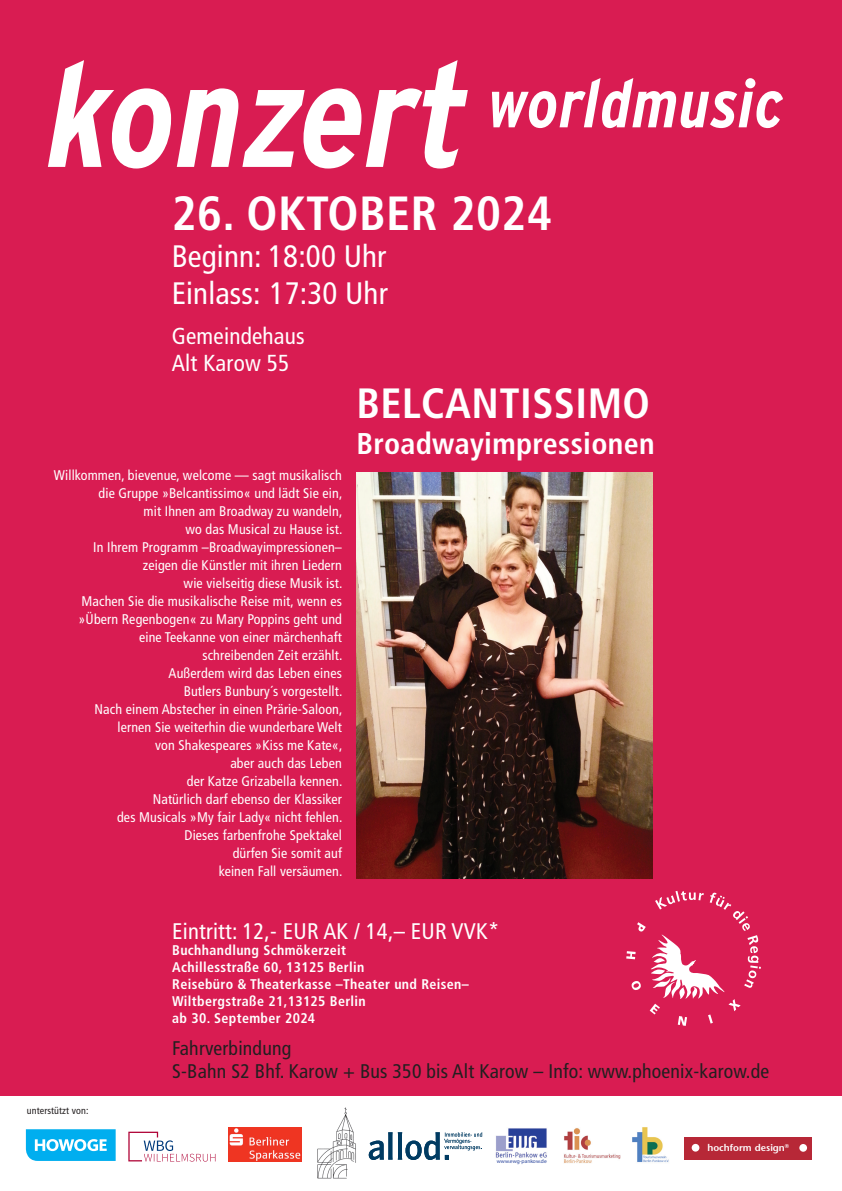
<style>
.page{position:relative;width:842px;height:1191px;background:#fff}
.page>*{position:absolute;margin:0;border:0;box-sizing:border-box;transform-origin:0 0}
.t1{font:italic 700 condensed 67.7px "Interstate";letter-spacing:.01em;color:#fff}
.t2{font:700 condensed 47.9px "Frutiger";letter-spacing:.01em;color:#fff}
.t3{font:700 condensed 42.3px "Frutiger";letter-spacing:.01em;color:#fff}
.t4{font:condensed 31px/37.2px "Frutiger";letter-spacing:.005em;color:#fff}
.t5{font:700 condensed 30px "Frutiger";letter-spacing:.01em;color:#fff}
.t6{font:condensed 23.1px/27.8px "Frutiger";letter-spacing:.01em;color:#fff}
.t7{font:condensed 22.6px "Frutiger";letter-spacing:.01em;color:#fff}
.t8{font:condensed 19.7px/23.7px "Frutiger";letter-spacing:.01em;color:#231f20}
.t9{font:condensed 14px/18px "Frutiger";letter-spacing:.01em;color:#fff;text-align:right}
.t10{font:700 condensed 14px/16.8px "Frutiger";letter-spacing:.025em;color:#fff}
.t11{font:condensed 10px "Frutiger";letter-spacing:.01em;color:#231f20}
.t12{font:600 9.7px "Stone Sans";color:#fff}
.t13{font:5.5px "Myriad Pro";color:#28439b}
.s1{font-size:146.5px}
</style>
<div class="page">
<div style="left:0;top:0;width:841px;height:1096px;background:#d91c52"></div>
<svg style="left:626px;top:890px;width:135px;height:136px"></svg>
<div style="left:684px;top:1137px;width:128px;height:22px;background:#b72837"></div>
<div style="left:692px;top:1143px;width:7px;height:8px;background:#fff;border-radius:50%"></div>
<div style="left:799px;top:1144px;width:8px;height:7px;background:#fff;border-radius:50%"></div>
<img style="left:317px;top:1107px;width:39px;height:71px">
<img style="left:228px;top:1127px;width:74px;height:34px">
<img style="left:632px;top:1127px;width:37px;height:36px">
<img style="left:564px;top:1128px;width:57px;height:35px">
<svg style="left:26px;top:1129px;width:90px;height:32px;background:#2fbcf1"></svg>
<svg style="left:369px;top:1132px;width:113px;height:28px"></svg>
<svg style="left:128px;top:1131px;width:87px;height:30px"></svg>
<img style="left:495px;top:1128px;width:52px;height:30px">
<img style="left:357px;top:472px;width:295px;height:406px">
<h1 class="t1" style="left:49px;top:62px;width:735px"><span class="s1">konzert</span> worldmusic</h1>
<h2 class="t2" style="left:172px;top:185px;width:382px">26. OKTOBER 2024</h2>
<h3 class="t4" style="left:172px;top:238px;width:218px">Beginn: 18:00 Uhr<br>Einlass: 17:30 Uhr</h3>
<h3 class="t6" style="left:172px;top:322px;width:135px">Gemeindehaus<br>Alt Karow 55</h3>
<h3 class="t3" style="left:357px;top:378px;width:295px">BELCANTISSIMO</h3>
<h3 class="t5" style="left:357px;top:426px;width:299px">Broadwayimpressionen</h3>
<p class="t9" style="left:54px;top:466px;width:290px">Willkommen, bievenue, welcome — sagt musikalisch die Gruppe »Belcantissimo« und lädt Sie ein,<br>mit Ihnen am Broadway zu wandeln,<br>wo das Musical zu Hause ist.<br>In Ihrem Programm –Broadwayimpressionen–<br>zeigen die Künstler mit ihren Liedern<br>wie vielseitig diese Musik ist.<br>Machen Sie die musikalische Reise mit, wenn es »Übern Regenbogen« zu Mary Poppins geht und eine Teekanne von einer märchenhaft<br>schreibenden Zeit erzählt.<br>Außerdem wird das Leben eines<br>Butlers Bunbury´s vorgestellt.<br>Nach einem Abstecher in einen Prärie-Saloon,<br>lernen Sie weiterhin die wunderbare Welt<br>von Shakespeares »Kiss me Kate«,<br>aber auch das Leben<br>der Katze Grizabella kennen.<br>Natürlich darf ebenso der Klassiker<br>des Musicals »My fair Lady« nicht fehlen.<br>Dieses farbenfrohe Spektakel<br>dürfen Sie somit auf<br>keinen Fall versäumen.</p>
<h3 class="t7" style="left:172px;top:917px;width:329px">Eintritt: 12,- EUR AK / 14,– EUR VVK*</h3>
<p class="t10" style="left:172px;top:942px;width:298px">Buchhandlung Schmökerzeit<br>Achillesstraße 60, 13125 Berlin<br>Reisebüro &amp; Theaterkasse –Theater und Reisen–<br>Wiltbergstraße 21,13125 Berlin<br>ab 30. September 2024</p>
<p class="t11" style="left:27px;top:1104px;width:63px">unterstützt von:</p>
<h3 class="t8" style="left:172px;top:1036px;width:598px">Fahrverbindung<br>S-Bahn S2 Bhf. Karow + Bus 350 bis Alt Karow – Info: www.phoenix-karow.de</h3>
<p class="t13" style="left:497px;top:1157px;width:51px">www.ewg-pankow.de</p>
<p class="t12" style="left:707px;top:1142px;width:83px">hochform design<sup>®</sup></p>
</div>
